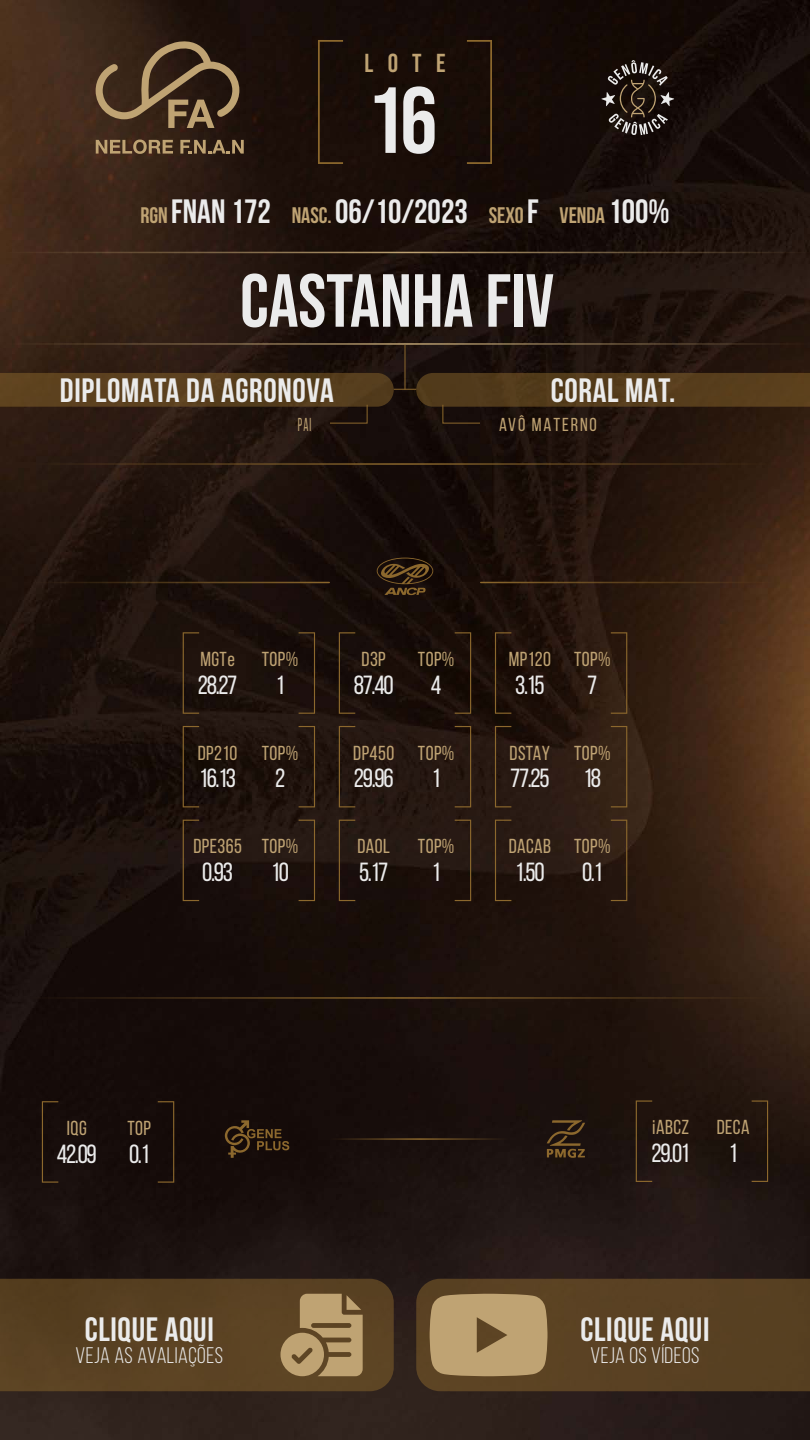
<style>
.page{position:relative;width:810px;height:1440px;background:#fff}
.page>*{position:absolute;margin:0;border:0;box-sizing:border-box;transform-origin:0 0}
.t1{font:100 176.93px "Bebas Neue";color:#8c682d}
.t2{font:100 116.25px "Bebas Neue";color:#8c682d}
.t3{font:700 93.68px "Bebas Neue Pro";color:#ebebeb}
.t4{font:700 75px "Bebas Neue Pro";color:#ebebeb}
.t5{font:700 33.75px "Bebas Neue";letter-spacing:.02em;color:#ebebeb}
.t6{font:700 33.75px "Bebas Neue";color:#ebebeb}
.t7{font:26.25px "Bebas Neue";letter-spacing:-.05em;color:#ebebeb}
.t8{font:700 26.03px "Bebas Neue Pro";color:#bfa373}
.t9{font:22.5px "Bebas Neue";letter-spacing:.02em;color:#ebebeb}
.t10{font:20.25px "Bebas Neue";letter-spacing:.02em;color:#bfa373}
.t11{font:18.75px "Bebas Neue";letter-spacing:.1em;color:#bfa373}
.t12{font:18.75px "Bebas Neue";letter-spacing:.1em;color:#bfa373;scale:.64 1}
.s1{font-size:22.5px;color:#bfa373}
.s2{font-family:"Bebas Neue Pro"}
</style>
<div class="page">
<img style="left:0;top:0;width:810px;height:1440px">
<hr style="left:1px;top:343px;width:808px;height:2px;background:#bfa373">
<hr style="left:1px;top:252px;width:808px;height:1px;background:#bfa373">
<svg style="left:96px;top:140px;width:77px;height:14px"></svg>
<svg style="left:180px;top:140px;width:64px;height:14px"></svg>
<svg style="left:96px;top:39px;width:143px;height:89px;background:#523e2a"></svg>
<svg style="left:601px;top:60px;width:73px;height:75px;background:#39302a"></svg>
<svg style="left:0;top:373px;width:810px;height:51px;background:#442f17"></svg>
<hr style="left:405px;top:345px;width:1px;height:45px;background:#8c682d">
<hr style="left:481px;top:582px;width:298px;height:1px;background:#8c682d">
<hr style="left:31px;top:582px;width:298px;height:1px;background:#8c682d">
<svg style="left:377px;top:558px;width:56px;height:37px;background:#3a2713"></svg>
<hr style="left:31px;top:997px;width:748px;height:2px;background:#8c682d">
<hr style="left:31px;top:463px;width:748px;height:2px;background:#8c682d">
<svg style="left:416px;top:1279px;width:394px;height:112px;background:#6c5332"></svg>
<svg style="left:0;top:1279px;width:394px;height:112px;background:#634b2a"></svg>
<svg style="left:225px;top:1120px;width:64px;height:38px;background:#322211"></svg>
<svg style="left:547px;top:1120px;width:38px;height:38px"></svg>
<hr style="left:329px;top:1138px;width:178px;height:2px;background:#8c682d">
<h1 class="t1" style="left:311px;top:10px;width:190px">[ ]</h1>
<p class="t8" style="left:365px;top:48px;width:82px">LOTE</p>
<h3 class="t3" style="left:373px;top:67px;width:66px">16</h3>
<h3 class="t6" style="left:140px;top:193px;width:531px"><span class="s1">RGN</span> FNAN 172 <span class="s1">NASC.</span> 06/10/2023 <span class="s1">SEXO</span> F <span class="s1">VENDA</span> 100%</h3>
<h3 class="t4" style="left:240px;top:258px;width:316px">CASTANHA FIV</h3>
<h3 class="t5" style="left:60px;top:372px;width:275px">DIPLOMATA DA AGRONOVA</h3>
<h3 class="t5" style="left:551px;top:372px;width:126px">CORAL MAT.</h3>
<p class="t12" style="left:298px;top:414px;width:23px">PAI</p>
<p class="t11" style="left:499px;top:414px;width:99px">AVÔ MATERNO</p>
<h2 class="t2" style="left:178px;top:612px;width:455px">[ ][ ][ ]</h2>
<p class="t10" style="left:200px;top:648px;width:36px">MGT<span class="s2">e</span></p>
<p class="t10" style="left:262px;top:648px;width:38px">TOP%</p>
<p class="t10" style="left:362px;top:648px;width:26px">D3P</p>
<p class="t10" style="left:418px;top:648px;width:38px">TOP%</p>
<p class="t10" style="left:509px;top:648px;width:44px">MP120</p>
<p class="t10" style="left:574px;top:648px;width:38px">TOP%</p>
<p class="t7" style="left:198px;top:671px;width:41px">28.27</p>
<p class="t7" style="left:354px;top:671px;width:41px">87.40</p>
<p class="t7" style="left:515px;top:671px;width:31px">3.15</p>
<p class="t7" style="left:276px;top:671px;width:10px">1</p>
<p class="t7" style="left:431px;top:671px;width:12px">4</p>
<p class="t7" style="left:587px;top:671px;width:12px">7</p>
<h2 class="t2" style="left:178px;top:706px;width:455px">[ ][ ][ ]</h2>
<p class="t10" style="left:198px;top:742px;width:41px">DP210</p>
<p class="t10" style="left:262px;top:742px;width:38px">TOP%</p>
<p class="t10" style="left:353px;top:742px;width:43px">DP450</p>
<p class="t10" style="left:418px;top:742px;width:38px">TOP%</p>
<p class="t10" style="left:510px;top:742px;width:42px">DSTAY</p>
<p class="t10" style="left:574px;top:742px;width:38px">TOP%</p>
<p class="t7" style="left:199px;top:764px;width:38px">16.13</p>
<p class="t7" style="left:275px;top:764px;width:12px">2</p>
<p class="t7" style="left:354px;top:764px;width:41px">29.96</p>
<p class="t7" style="left:510px;top:764px;width:41px">77.25</p>
<p class="t7" style="left:583px;top:764px;width:19px">18</p>
<p class="t7" style="left:432px;top:764px;width:10px">1</p>
<h2 class="t2" style="left:178px;top:800px;width:455px">[ ][ ][ ]</h2>
<p class="t10" style="left:193px;top:835px;width:50px">DPE365</p>
<p class="t10" style="left:262px;top:835px;width:38px">TOP%</p>
<p class="t10" style="left:358px;top:835px;width:34px">DAOL</p>
<p class="t10" style="left:418px;top:835px;width:38px">TOP%</p>
<p class="t10" style="left:509px;top:835px;width:44px">DACAB</p>
<p class="t10" style="left:574px;top:835px;width:38px">TOP%</p>
<p class="t7" style="left:202px;top:858px;width:32px">0.93</p>
<p class="t7" style="left:271px;top:858px;width:19px">10</p>
<p class="t7" style="left:515px;top:858px;width:31px">1.50</p>
<p class="t7" style="left:582px;top:858px;width:22px">0.1</p>
<p class="t7" style="left:359px;top:858px;width:31px">5.17</p>
<p class="t7" style="left:432px;top:858px;width:10px">1</p>
<h2 class="t2" style="left:37px;top:1081px;width:143px">[ ]</h2>
<p class="t10" style="left:67px;top:1117px;width:21px">IQG</p>
<p class="t10" style="left:127px;top:1117px;width:25px">TOP</p>
<p class="t7" style="left:57px;top:1139px;width:41px">42.09</p>
<p class="t7" style="left:129px;top:1139px;width:22px">0.1</p>
<h2 class="t2" style="left:631px;top:1081px;width:143px">[ ]</h2>
<p class="t10" style="left:652px;top:1116px;width:38px"><span class="s2">i</span>ABCZ</p>
<p class="t10" style="left:717px;top:1116px;width:34px">DECA</p>
<p class="t7" style="left:652px;top:1139px;width:40px">29.01</p>
<p class="t7" style="left:729px;top:1139px;width:10px">1</p>
<h3 class="t5" style="left:85px;top:1310px;width:130px">CLIQUE AQUI</h3>
<p class="t9" style="left:75px;top:1343px;width:149px">VEJA AS AVALIAÇÕES</p>
<h3 class="t5" style="left:581px;top:1310px;width:130px">CLIQUE AQUI</h3>
<p class="t9" style="left:591px;top:1343px;width:110px">VEJA OS VÍDEOS</p>
</div>
